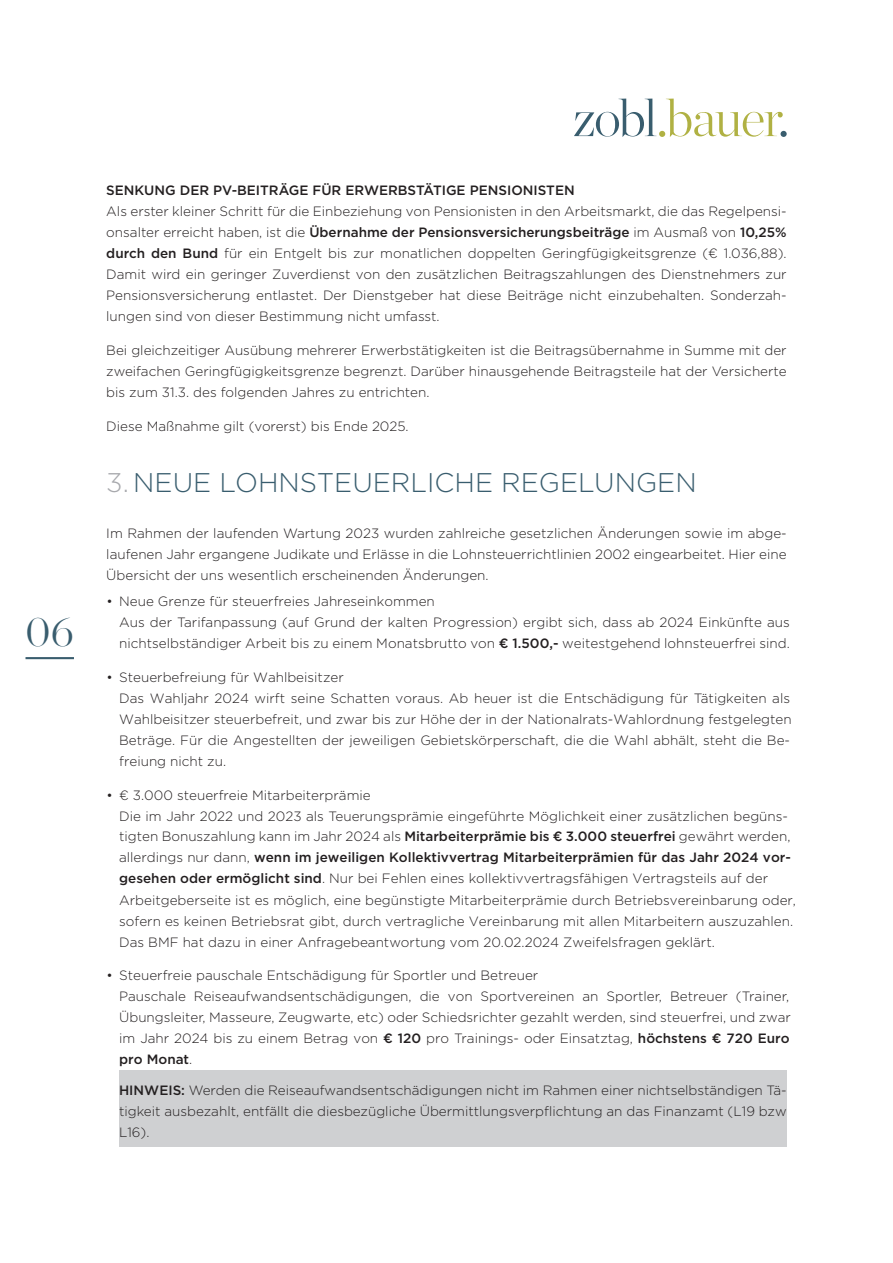
<style>
.page{position:relative;width:893px;height:1263px;background:#fff}
.page>*{position:absolute;margin:0;border:0;box-sizing:border-box;transform-origin:0 0}
.t1{font:200 42px "Chronicle Display";color:#395d6e}
.t2{font:300 27px "Gotham";color:#395d6e}
.Copy_Abstand_7{font:300 13.5px/21px "Gotham";color:#231f20;text-align:justify}
.Zwischenheadline{font:500 13.5px "Gotham";color:#231f20}
.Copy{font:300 13.5px "Gotham";color:#231f20}
.s1{font-weight:500}
.s2{color:#a8a9ad}
</style>
<div class="page">
<svg style="left:574px;top:99px;width:209px;height:38px"></svg>
<div style="left:780px;top:131px;width:7px;height:6px;background:#395d6e;border-radius:50%"></div>
<hr style="left:26px;top:657px;width:48px;height:2px;background:#395d6e">
<div style="left:119px;top:1070px;width:668px;height:76px;background:#cfd0d2"></div>
<h1 class="t1" style="left:26px;top:600px;width:50px">06</h1>
<p class="Zwischenheadline" style="left:106px;top:181px;width:470px">SENKUNG DER PV-BEITRÄGE FÜR ERWERBSTÄTIGE PENSIONISTEN</p>
<p class="Copy_Abstand_7" style="left:106px;top:200px;width:682px">Als erster kleiner Schritt für die Einbeziehung von Pensionisten in den Arbeitsmarkt, die das Regelpensi&shy;onsalter erreicht haben, ist die <span class="s1">Übernahme der Pensionsversicherungsbeiträge</span> im Ausmaß von <span class="s1">10,25% durch den Bund</span> für ein Entgelt bis zur monatlichen doppelten Geringfügigkeitsgrenze (€ 1.036,88).<br>Damit wird ein geringer Zuverdienst von den zusätzlichen Beitragszahlungen des Dienstnehmers zur Pensionsversicherung entlastet. Der Dienstgeber hat diese Beiträge nicht einzubehalten. Sonderzah&shy;lungen sind von dieser Bestimmung nicht umfasst.</p>
<p class="Copy_Abstand_7" style="left:106px;top:339px;width:682px">Bei gleichzeitiger Ausübung mehrerer Erwerbstätigkeiten ist die Beitragsübernahme in Summe mit der zweifachen Geringfügigkeitsgrenze begrenzt. Darüber hinausgehende Beitragsteile hat der Versicherte bis zum 31.3. des folgenden Jahres zu entrichten.</p>
<p class="Copy" style="left:106px;top:417px;width:304px">Diese Maßnahme gilt (vorerst) bis Ende 2025.</p>
<p class="t2" style="left:106px;top:465px;width:592px"><span class="s2">3.</span> NEUE LOHNSTEUERLICHE REGELUNGEN</p>
<p class="Copy_Abstand_7" style="left:106px;top:522px;width:682px">Im Rahmen der laufenden Wartung 2023 wurden zahlreiche gesetzlichen Änderungen sowie im abge&shy;laufenen Jahr ergangene Judikate und Erlässe in die Lohnsteuerrichtlinien 2002 eingearbeitet. Hier eine Übersicht der uns wesentlich erscheinenden Änderungen.</p>
<p class="Copy_Abstand_7" style="left:119px;top:590px;width:672px;text-align:left;text-indent:-13px">• Neue Grenze für steuerfreies Jahreseinkommen<br>Aus der Tarifanpassung (auf Grund der kalten Progression) ergibt sich, dass ab 2024 Einkünfte aus nichtselbständiger Arbeit bis zu einem Monatsbrutto von <span class="s1">€ 1.500,-</span> weitestgehend lohnsteuerfrei sind.</p>
<p class="Copy_Abstand_7" style="left:119px;top:666px;width:674px;text-align:left;text-indent:-13px">• Steuerbefreiung für Wahlbeisitzer<br>Das Wahljahr 2024 wirft seine Schatten voraus. Ab heuer ist die Entschädigung für Tätigkeiten als Wahlbeisitzer steuerbefreit, und zwar bis zur Höhe der in der Nationalrats-Wahlordnung festgelegten Beträge. Für die Angestellten der jeweiligen Gebietskörperschaft, die die Wahl abhält, steht die Be&shy;freiung nicht zu.</p>
<p class="Copy_Abstand_7" style="left:119px;top:784px;width:678px;text-align:left;text-indent:-13px">• € 3.000 steuerfreie Mitarbeiterprämie<br>Die im Jahr 2022 und 2023 als Teuerungsprämie eingeführte Möglichkeit einer zusätzlichen begüns&shy;tigten Bonuszahlung kann im Jahr 2024 als <span class="s1">Mitarbeiterprämie bis € 3.000 steuerfrei</span> gewährt werden, allerdings nur dann, <span class="s1">wenn im jeweiligen Kollektivvertrag Mitarbeiterprämien für das Jahr 2024 vor&shy;gesehen oder ermöglicht sind</span>. Nur bei Fehlen eines kollektivvertragsfähigen Vertragsteils auf der Arbeitgeberseite ist es möglich, eine begünstigte Mitarbeiterprämie durch Betriebsvereinbarung oder, sofern es keinen Betriebsrat gibt, durch vertragliche Vereinbarung mit allen Mitarbeitern auszuzahlen.<br>Das BMF hat dazu in einer Anfragebeantwortung vom 20.02.2024 Zweifelsfragen geklärt.</p>
<p class="Copy_Abstand_7" style="left:119px;top:965px;width:673px;text-align:left;text-indent:-13px">• Steuerfreie pauschale Entschädigung für Sportler und Betreuer<br>Pauschale Reiseaufwandsentschädigungen, die von Sportvereinen an Sportler, Betreuer (Trainer, Übungsleiter, Masseure, Zeugwarte, etc) oder Schiedsrichter gezahlt werden, sind steuerfrei, und zwar im Jahr 2024 bis zu einem Betrag von <span class="s1">€ 120</span> pro Trainings- oder Einsatztag, <span class="s1">höchstens € 720 Euro pro Monat</span>.</p>
<p class="Copy_Abstand_7" style="left:119px;top:1079px;width:669px"><span class="s1">HINWEIS:</span> Werden die Reiseaufwandsentschädigungen nicht im Rahmen einer nichtselbständigen Tä&shy;tigkeit ausbezahlt, entfällt die diesbezügliche Übermittlungsverpflichtung an das Finanzamt (L19 bzw L16).</p>
</div>
